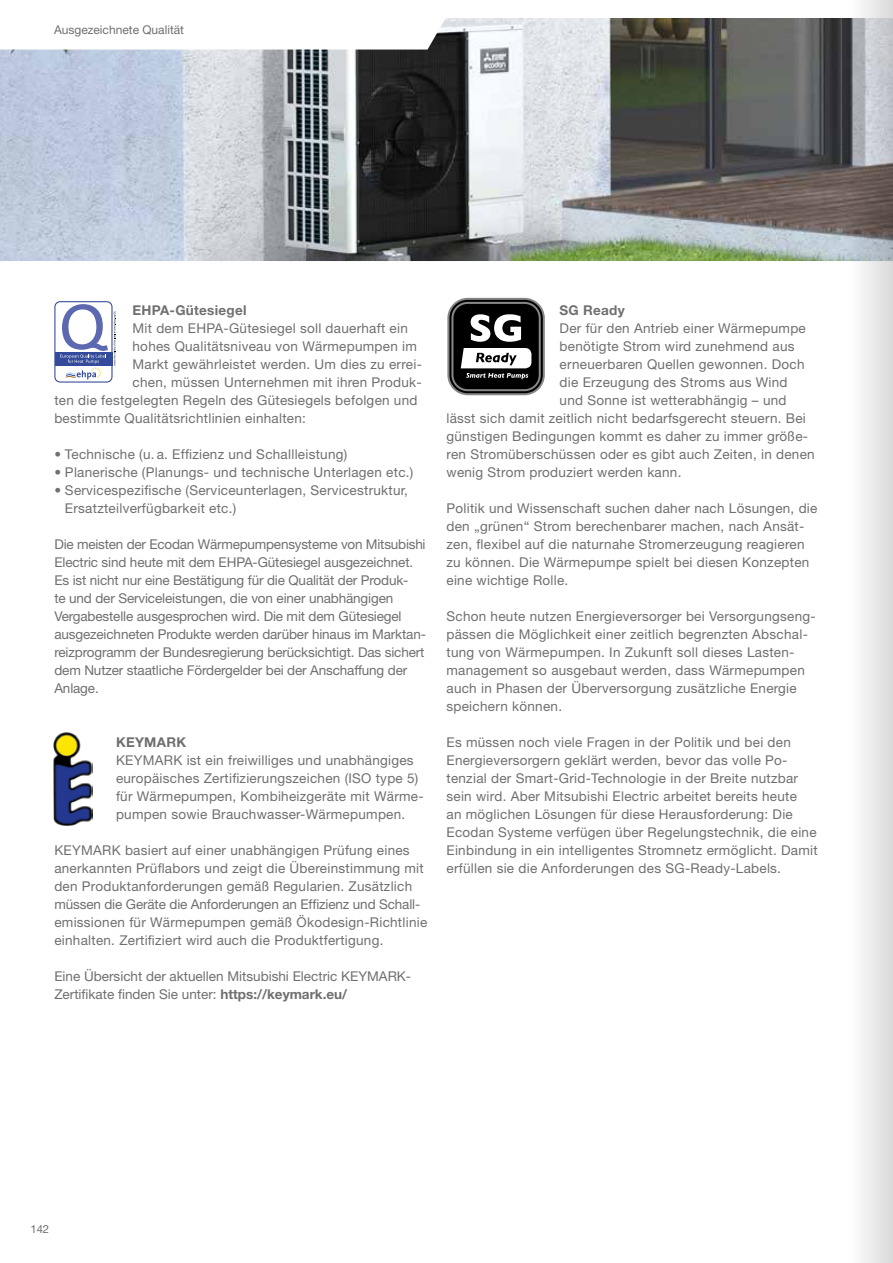
<style>
.page{position:relative;width:893px;height:1263px;background:#fff}
.page>*{position:absolute;margin:0;border:0;box-sizing:border-box;transform-origin:0 0}
.t1{font:13.5px/18px "Helvetica Neue LT Pro";letter-spacing:.02em;color:#6f6f6e}
.t2{font:13.5px/18px "Helvetica Neue LT Pro";letter-spacing:-.01em;color:#6f6f6e}
.t3{font:13.5px/18px "Helvetica Neue LT Pro";color:#6f6f6e}
.t4{font:700 13.5px "Helvetica Neue LT Pro";letter-spacing:.02em;color:#6f6f6e}
.t5{font:12px "Helvetica Neue LT Pro";color:#6f6f6e}
.t6{font:11.25px "Helvetica Neue LT Pro";color:#6f6f6e}
.s1{font-weight:700}
</style>
<div class="page">
<img style="left:0;top:18px;width:839px;height:243px">
<svg style="left:0;top:18px;width:456px;height:32px"></svg>
<svg style="left:447px;top:298px;width:98px;height:97px"></svg>
<svg style="left:54px;top:301px;width:62px;height:82px"></svg>
<img style="left:54px;top:732px;width:38px;height:94px">
<svg style="left:839px;top:0;width:54px;height:1263px"></svg>
<p class="t5" style="left:54px;top:23px;width:132px">Ausgezeichnete Qualität</p>
<p class="t4" style="left:133px;top:302px;width:115px">EHPA-Gütesiegel</p>
<p class="t1" style="left:133px;top:319px;width:277px">Mit dem EHPA-Gütesiegel soll dauerhaft ein</p>
<p class="t1" style="left:133px;top:337px;width:286px">hohes Qualitätsniveau von Wärmepumpen im</p>
<p class="t1" style="left:133px;top:355px;width:291px">Markt gewährleistet werden. Um dies zu errei-</p>
<p class="t1" style="left:133px;top:373px;width:291px">chen, müssen Unternehmen mit ihren Produk-</p>
<p class="t1" style="left:54px;top:391px;width:365px">ten die festgelegten Regeln des Gütesiegels befolgen und</p>
<p class="t1" style="left:54px;top:409px;width:253px">bestimmte Qualitätsrichtlinien einhalten:</p>
<p class="t1" style="left:54px;top:445px;width:294px"><span class="s1">•</span> Technische (u. a. Effizienz und Schallleistung)</p>
<p class="t1" style="left:54px;top:463px;width:360px"><span class="s1">•</span> Planerische (Planungs- und technische Unterlagen etc.)</p>
<p class="t1" style="left:65px;top:481px;width:345px;text-indent:-11px"><span class="s1">•</span> Servicespezifische (Serviceunterlagen, Servicestruktur,<br>Ersatzteilverfügbarkeit etc.)</p>
<p class="t2" style="left:54px;top:535px;width:373px">Die meisten der Ecodan Wärmepumpensysteme von Mitsubishi Electric sind heute mit dem EHPA-Gütesiegel ausgezeichnet.<br>Es ist nicht nur eine Bestätigung für die Qualität der Produk-<br>te und der Serviceleistungen, die von einer unabhängigen Vergabestelle ausgesprochen wird. Die mit dem Gütesiegel ausgezeichneten Produkte werden darüber hinaus im Marktan&shy;reizprogramm der Bundesregierung berücksichtigt. Das sichert dem Nutzer staatliche Fördergelder bei der Anschaffung der Anlage.</p>
<p class="t4" style="left:116px;top:734px;width:72px">KEYMARK</p>
<p class="t1" style="left:116px;top:751px;width:309px">KEYMARK ist ein freiwilliges und unabhängiges europäisches Zertifizierungszeichen (ISO type 5) für Wärmepumpen, Kombiheizgeräte mit Wärme&shy;pumpen sowie Brauchwasser-Wärmepumpen.</p>
<p class="t1" style="left:54px;top:841px;width:374px">KEYMARK basiert auf einer unabhängigen Prüfung eines anerkannten Prüflabors und zeigt die Übereinstimmung mit den Produktanforderungen gemäß Regularien. Zusätzlich müssen die Geräte die Anforderungen an Effizienz und Schall&shy;emissionen für Wärmepumpen gemäß Ökodesign-Richtlinie einhalten. Zertifiziert wird auch die Produktfertigung.</p>
<p class="t3" style="left:54px;top:967px;width:358px">Eine Übersicht der aktuellen Mitsubishi Electric KEYMARK-<br>Zertifikate finden Sie unter: <span class="s1">https://keymark.eu/</span></p>
<p class="t4" style="left:560px;top:302px;width:67px">SG Ready</p>
<p class="t1" style="left:560px;top:319px;width:248px">Der für den Antrieb einer Wärmepumpe</p>
<p class="t1" style="left:560px;top:337px;width:236px">benötigte Strom wird zunehmend aus</p>
<p class="t1" style="left:560px;top:355px;width:246px">erneuerbaren Quellen gewonnen. Doch</p>
<p class="t1" style="left:560px;top:373px;width:229px">die Erzeugung des Stroms aus Wind</p>
<p class="t1" style="left:560px;top:391px;width:228px">und Sonne ist wetterabhängig – und</p>
<p class="t1" style="left:446px;top:409px;width:361px">lässt sich damit zeitlich nicht bedarfsgerecht steuern. Bei</p>
<p class="t1" style="left:446px;top:427px;width:363px">günstigen Bedingungen kommt es daher zu immer größe-</p>
<p class="t1" style="left:446px;top:445px;width:370px">ren Stromüberschüssen oder es gibt auch Zeiten, in denen</p>
<p class="t1" style="left:446px;top:463px;width:236px">wenig Strom produziert werden kann.</p>
<p class="t1" style="left:446px;top:499px;width:372px">Politik und Wissenschaft suchen daher nach Lösungen, die den „grünen“ Strom berechenbarer machen, nach Ansät&shy;zen, flexibel auf die naturnahe Stromerzeugung reagieren zu können. Die Wärmepumpe spielt bei diesen Konzepten eine wichtige Rolle.</p>
<p class="t1" style="left:446px;top:607px;width:371px">Schon heute nutzen Energieversorger bei Versorgungseng&shy;pässen die Möglichkeit einer zeitlich begrenzten Abschal&shy;tung von Wärmepumpen. In Zukunft soll dieses Lasten&shy;management so ausgebaut werden, dass Wärmepumpen auch in Phasen der Überversorgung zusätzliche Energie speichern können.</p>
<p class="t1" style="left:446px;top:733px;width:373px">Es müssen noch viele Fragen in der Politik und bei den Energieversorgern geklärt werden, bevor das volle Po&shy;tenzial der Smart-Grid-Technologie in der Breite nutzbar sein wird. Aber Mitsubishi Electric arbeitet bereits heute<br>an möglichen Lösungen für diese Herausforderung: Die Ecodan Systeme verfügen über Regelungstechnik, die eine Einbindung in ein intelligentes Stromnetz ermöglicht. Damit erfüllen sie die Anforderungen des SG-Ready-Labels.</p>
<p class="t6" style="left:30px;top:1222px;width:20px">142</p>
</div>
